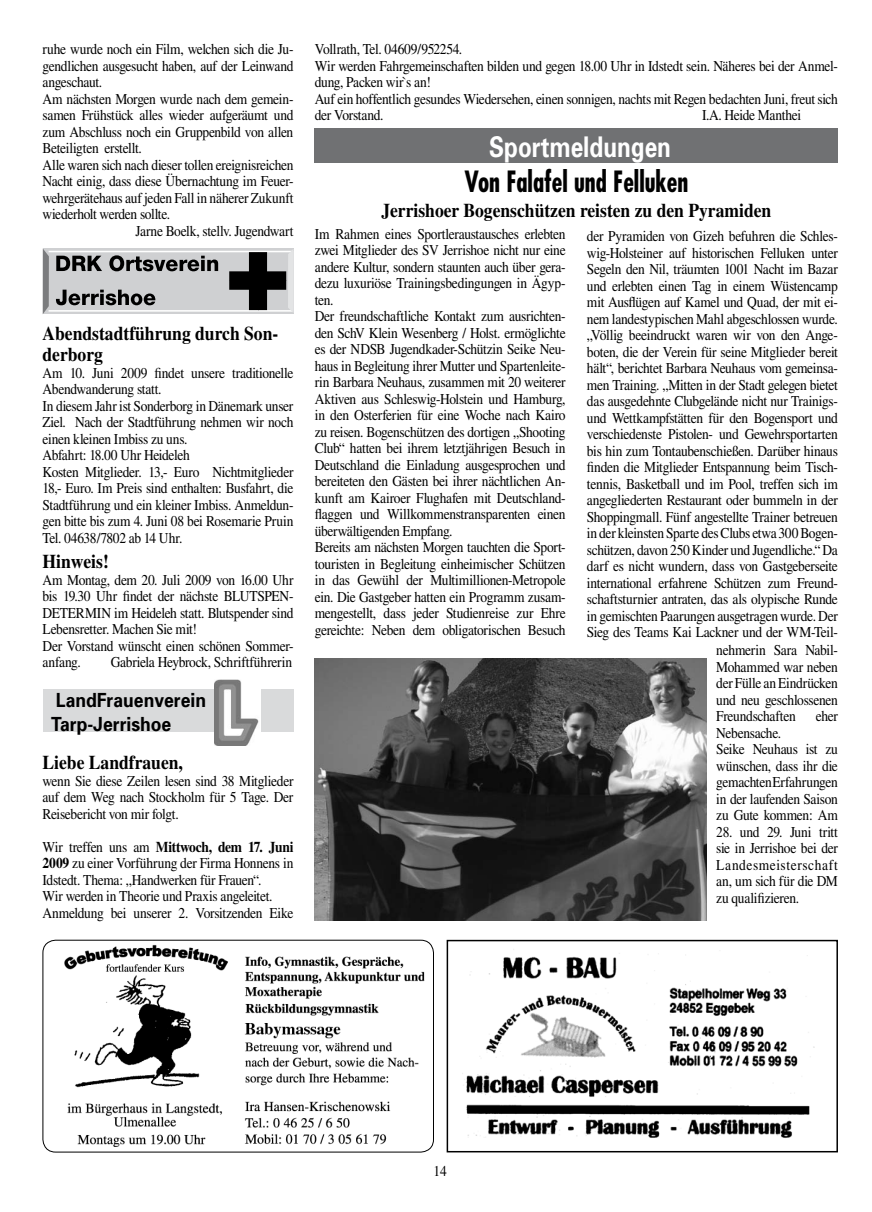
<style>
.page{position:relative;width:872px;height:1212px;background:#fff}
.page>*{position:absolute;margin:0;border:0;box-sizing:border-box;transform-origin:0 0}
.t1{font:700 condensed 28.5px "Futura";color:#000;scale:.9 1}
.t2{font:700 28.5px "Univers";color:#fff;scale:.79 1}
.t3{font:700 19.5px/21px "Times";color:#000;scale:.9 1}
.t4{font:700 19.5px/23.7px "Univers";color:#000;scale:.9 1}
.t5{font:15px/16.5px "Times";letter-spacing:-.025em;color:#000;scale:.9 1}
.s1{font-weight:700}
</style>
<div class="page">
<div style="left:43px;top:248px;width:250px;height:66px;background:#cfd0d2"></div>
<svg style="left:43px;top:249px;width:5px;height:65px"></svg>
<div style="left:48px;top:251px;width:245px;height:61px;border:2px solid #fff"></div>
<div style="left:249px;top:252px;width:18px;height:58px;background:#000"></div>
<div style="left:229px;top:271px;width:57px;height:19px;background:#000"></div>
<svg style="left:288px;top:250px;width:5px;height:62px"></svg>
<svg style="left:56px;top:256px;width:46px;height:15px"></svg>
<svg style="left:109px;top:255px;width:109px;height:16px"></svg>
<svg style="left:56px;top:290px;width:99px;height:15px"></svg>
<img style="left:462px;top:949px;width:353px;height:189px">
<div style="left:446px;top:940px;width:392px;height:212px;border:2px solid #000"></div>
<img style="left:51px;top:945px;width:373px;height:207px">
<div style="left:43px;top:940px;width:391px;height:212px;border:1px solid #000;border-radius:13px"></div>
<div style="left:43px;top:689px;width:250px;height:43px;background:#d9dadb"></div>
<img style="left:214px;top:680px;width:46px;height:65px">
<div style="left:315px;top:129px;width:523px;height:34px;background:#707173"></div>
<img style="left:315px;top:658px;width:391px;height:263px">
<p class="t5" style="left:43px;top:41px;width:280px">ruhe wurde noch ein Film, welchen sich die Ju-</p>
<p class="t5" style="left:43px;top:57px;width:280px">gendlichen ausgesucht haben, auf der Leinwand</p>
<p class="t5" style="left:43px;top:74px;width:68px">angeschaut.</p>
<p class="t5" style="left:43px;top:90px;width:280px">Am nächsten Morgen wurde nach dem gemein-</p>
<p class="t5" style="left:43px;top:107px;width:280px">samen Frühstück alles wieder aufgeräumt und</p>
<p class="t5" style="left:43px;top:123px;width:280px">zum Abschluss noch ein Gruppenbild von allen</p>
<p class="t5" style="left:43px;top:140px;width:112px">Beteiligten erstellt.</p>
<p class="t5" style="left:43px;top:156px;width:280px">Alle waren sich nach dieser tollen ereignisreichen</p>
<p class="t5" style="left:43px;top:173px;width:280px">Nacht einig, dass diese Übernachtung im Feuer-</p>
<p class="t5" style="left:43px;top:189px;width:280px">wehrgerätehaus auf jeden Fall in näherer Zukunft</p>
<p class="t5" style="left:43px;top:206px;width:143px">wiederholt werden sollte.</p>
<p class="t5" style="left:135px;top:222px;width:177px">Jarne Boelk, stellv. Jugendwart</p>
<h2 class="t3" style="left:43px;top:323px;width:263px">Abendstadtführung durch Son&shy;derborg</h2>
<p class="t5" style="left:43px;top:364px;width:280px">Am 10. Juni 2009 findet unsere traditionelle Abendwanderung statt.<br>In diesem Jahr ist Sonderborg in Dänemark unser Ziel. Nach der Stadtführung nehmen wir noch einen kleinen Imbiss zu uns.<br>Abfahrt: 18.00 Uhr Heideleh<br>Kosten Mitglieder. 13,- Euro Nichtmitglieder 18,- Euro. Im Preis sind enthalten: Busfahrt, die Stadtführung und ein kleiner Imbiss. Anmeldun&shy;gen bitte bis zum 4. Juni 08 bei Rosemarie Pruin Tel. 04638/7802 ab 14 Uhr.</p>
<h2 class="t3" style="left:43px;top:551px;width:75px">Hinweis!</h2>
<p class="t5" style="left:43px;top:571px;width:280px">Am Montag, dem 20. Juli 2009 von 16.00 Uhr bis 19.30 Uhr findet der nächste BLUTSPEN-DETERMIN im Heideleh statt. Blutspender sind Lebensretter. Machen Sie mit!<br>Der Vorstand wünscht einen schönen Sommer&shy;anfang.</p>
<p class="t5" style="left:111px;top:654px;width:203px">Gabriela Heybrock, Schriftführerin</p>
<h2 class="t4" style="left:51px;top:687px;width:174px">LandFrauenverein<br>Tarp-Jerrishoe</h2>
<h2 class="t3" style="left:43px;top:751px;width:158px">Liebe Landfrauen,</h2>
<p class="t5" style="left:43px;top:772px;width:280px;text-align:justify">wenn Sie diese Zeilen lesen sind 38 Mitglieder auf dem Weg nach Stockholm für 5 Tage. Der Reisebericht von mir folgt.</p>
<p class="t5" style="left:43px;top:838px;width:280px">Wir treffen uns am <span class="s1">Mittwoch, dem 17. Juni 2009</span> zu einer Vorführung der Firma Honnens in Idstedt. Thema: „Handwerken für Frauen“.<br>Wir werden in Theorie und Praxis angeleitet.<br>Anmeldung bei unserer 2. Vorsitzenden Eike</p>
<p class="t5" style="left:315px;top:41px;width:583px">Vollrath, Tel. 04609/952254.<br>Wir werden Fahrgemeinschaften bilden und gegen 18.00 Uhr in Idstedt sein. Näheres bei der Anmel&shy;dung, Packen wir`s an!<br>Auf ein hoffentlich gesundes Wiedersehen, einen sonnigen, nachts mit Regen bedachten Juni, freut sich der Vorstand.</p>
<p class="t5" style="left:702px;top:107px;width:112px">I.A. Heide Manthei</p>
<h1 class="t2" style="left:489px;top:129px;width:232px">Sportmeldungen</h1>
<h1 class="t1" style="left:464px;top:163px;width:250px">Von Falafel und Felluken</h1>
<h2 class="t3" style="left:381px;top:200px;width:435px">Jerrishoer Bogenschützen reisten zu den Pyramiden</h2>
<p class="t5" style="left:315px;top:225px;width:280px">Im Rahmen eines Sportleraustausches erlebten zwei Mitglieder des SV Jerrishoe nicht nur eine andere Kultur, sondern staunten auch über gera&shy;dezu luxuriöse Trainingsbedingungen in Ägyp&shy;ten.<br>Der freundschaftliche Kontakt zum ausrichten&shy;den SchV Klein Wesenberg / Holst. ermöglichte es der NDSB Jugendkader-Schützin Seike Neu&shy;haus in Begleitung ihrer Mutter und Spartenleite&shy;rin Barbara Neuhaus, zusammen mit 20 weiterer Aktiven aus Schleswig-Holstein und Hamburg, in den Osterferien für eine Woche nach Kairo zu reisen. Bogenschützen des dortigen „Shooting Club“ hatten bei ihrem letztjährigen Besuch in Deutschland die Einladung ausgesprochen und bereiteten den Gästen bei ihrer nächtlichen An&shy;kunft am Kairoer Flughafen mit Deutschland&shy;flaggen und Willkommenstransparenten einen überwältigenden Empfang.<br>Bereits am nächsten Morgen tauchten die Sport&shy;touristen in Begleitung einheimischer Schützen in das Gewühl der Multimillionen-Metropole ein. Die Gastgeber hatten ein Programm zusam&shy;mengestellt, dass jeder Studienreise zur Ehre gereichte: Neben dem obligatorischen Besuch</p>
<p class="t5" style="left:587px;top:228px;width:280px;text-align:justify">der Pyramiden von Gizeh befuhren die Schles&shy;wig-Holsteiner auf historischen Felluken unter Segeln den Nil, träumten 1001 Nacht im Bazar und erlebten einen Tag in einem Wüstencamp mit Ausflügen auf Kamel und Quad, der mit ei&shy;nem landestypischen Mahl abgeschlossen wurde. „Völlig beeindruckt waren wir von den Ange&shy;boten, die der Verein für seine Mitglieder bereit hält“, berichtet Barbara Neuhaus vom gemeinsa&shy;men Training. „Mitten in der Stadt gelegen bietet das ausgedehnte Clubgelände nicht nur Trainigs&shy;und Wettkampfstätten für den Bogensport und verschiedenste Pistolen- und Gewehrsportarten bis hin zum Tontaubenschießen. Darüber hinaus finden die Mitglieder Entspannung beim Tisch&shy;tennis, Basketball und im Pool, treffen sich im angegliederten Restaurant oder bummeln in der Shoppingmall. Fünf angestellte Trainer betreuen in der kleinsten Sparte des Clubs etwa 300 Bogen&shy;schützen, davon 250 Kinder und Jugendliche.“ Da darf es nicht wundern, dass von Gastgeberseite international erfahrene Schützen zum Freund&shy;schaftsturnier antraten, das als olypische Runde in gemischten Paarungen ausgetragen wurde. Der Sieg des Teams Kai Lackner und der WM-Teil-</p>
<p class="t5" style="left:716px;top:642px;width:137px;text-align:justify">nehmerin Sara Nabil-Mohammed war neben der Fülle an Eindrücken und neu geschlossenen Freundschaften</p>
<p class="t5" style="left:815px;top:708px;width:26px">eher</p>
<p class="t5" style="left:716px;top:724px;width:137px">Nebensache.<br>Seike Neuhaus ist zu wünschen, dass ihr die gemachten Erfahrungen in der laufenden Saison zu Gute kommen: Am</p>
<p class="t5" style="left:716px;top:823px;width:137px;text-align:justify">28. und 29. Juni tritt sie in Jerrishoe bei der Landesmeisterschaft an, um sich für die DM zu qualifizieren.</p>
<p class="t5" style="left:433px;top:1162px;width:16px">14</p>
</div>
